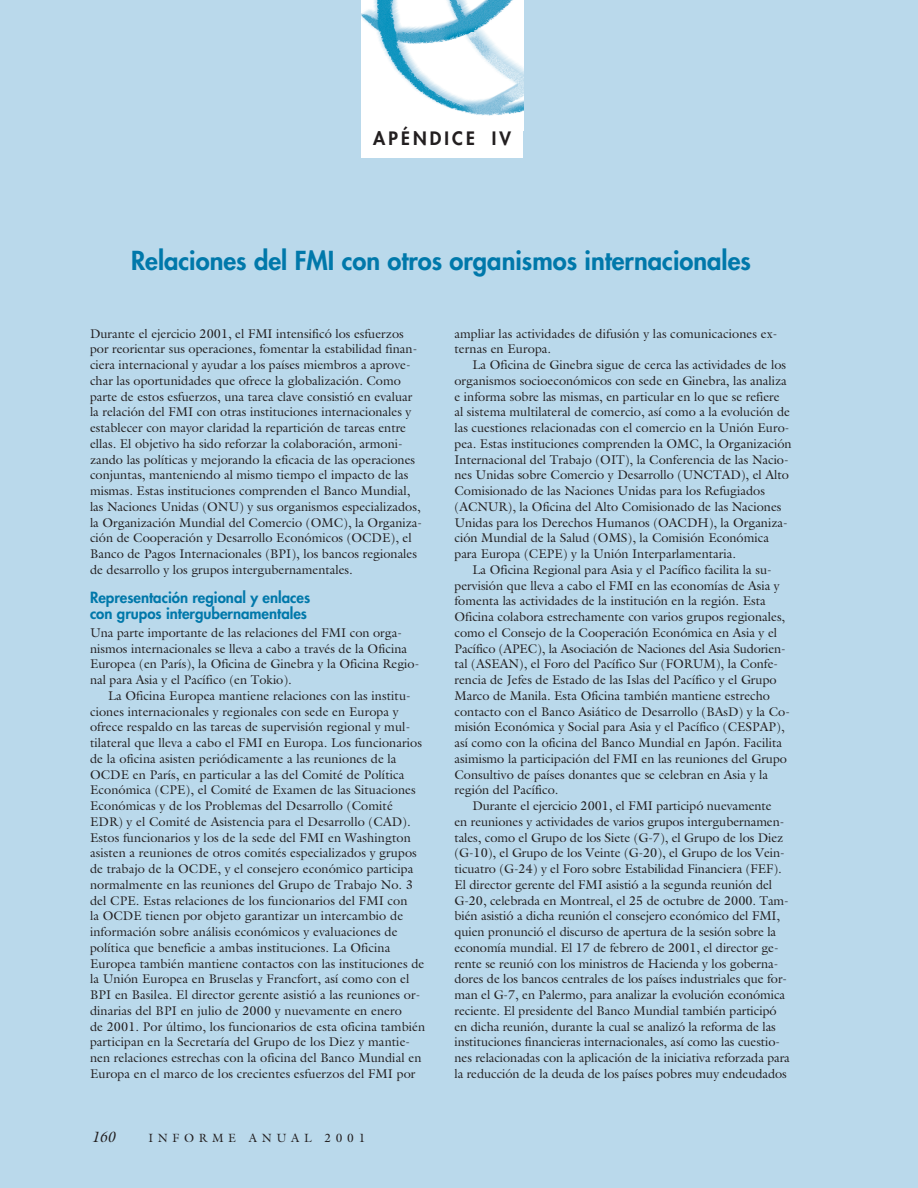
<style>
.page{position:relative;width:918px;height:1188px;background:#bad9eb}
.page>*{position:absolute;margin:0;border:0;box-sizing:border-box;transform-origin:0 0}
.t1{font:800 25.5px "Futura";color:#0078aa}
.t2{font:800 18px "Futura";letter-spacing:.175em;color:#231f20}
.t3{font:800 15px/15.8px "Futura";color:#0078aa}
.t4{font:italic 15px "Galliard";color:#231f20}
.t5{font:12.75px/15.8px "Galliard";color:#231f20}
.t6{font:12px "Galliard";letter-spacing:.39em;color:#231f20}
</style>
<div class="page">
<img style="left:361px;top:0;width:162px;height:120px">
<div style="left:361px;top:120px;width:162px;height:38px;background:#fff"></div>
<h2 class="t2" style="left:373px;top:129px;width:139px">APÉNDICE IV</h2>
<h1 class="t1" style="left:131px;top:248px;width:621px">Relaciones del FMI con otros organismos internacionales</h1>
<p class="t5" style="left:90px;top:327px;width:334px">Durante el ejercicio 2001, el FMI intensificó los esfuerzos por reorientar sus operaciones, fomentar la estabilidad finan&shy;ciera internacional y ayudar a los países miembros a aprove&shy;char las oportunidades que ofrece la globalización. Como parte de estos esfuerzos, una tarea clave consistió en evaluar la relación del FMI con otras instituciones internacionales y establecer con mayor claridad la repartición de tareas entre ellas. El objetivo ha sido reforzar la colaboración, armoni&shy;zando las políticas y mejorando la eficacia de las operaciones conjuntas, manteniendo al mismo tiempo el impacto de las mismas. Estas instituciones comprenden el Banco Mundial, las Naciones Unidas (ONU) y sus organismos especializados, la Organización Mundial del Comercio (OMC), la Organiza&shy;ción de Cooperación y Desarrollo Económicos (OCDE), el Banco de Pagos Internacionales (BPI), los bancos regionales de desarrollo y los grupos intergubernamentales.</p>
<p class="t3" style="left:90px;top:591px;width:222px">Representación regional y enlaces con grupos intergubernamentales</p>
<p class="t5" style="left:90px;top:626px;width:331px">Una parte importante de las relaciones del FMI con orga&shy;nismos internacionales se lleva a cabo a través de la Oficina Europea (en París), la Oficina de Ginebra y la Oficina Regio&shy;nal para Asia y el Pacífico (en Tokio).</p>
<p class="t5" style="left:90px;top:689px;width:337px;text-indent:18px">La Oficina Europea mantiene relaciones con las institu&shy;ciones internacionales y regionales con sede en Europa y ofrece respaldo en las tareas de supervisión regional y mul&shy;tilateral que lleva a cabo el FMI en Europa. Los funcionarios de la oficina asisten periódicamente a las reuniones de la OCDE en París, en particular a las del Comité de Política Económica (CPE), el Comité de Examen de las Situaciones Económicas y de los Problemas del Desarrollo (Comité EDR) y el Comité de Asistencia para el Desarrollo (CAD).<br>Estos funcionarios y los de la sede del FMI en Washington asisten a reuniones de otros comités especializados y grupos de trabajo de la OCDE, y el consejero económico participa normalmente en las reuniones del Grupo de Trabajo No. 3 del CPE. Estas relaciones de los funcionarios del FMI con<br>la OCDE tienen por objeto garantizar un intercambio de información sobre análisis económicos y evaluaciones de política que beneficie a ambas instituciones. La Oficina Europea también mantiene contactos con las instituciones de la Unión Europea en Bruselas y Francfort, así como con el BPI en Basilea. El director gerente asistió a las reuniones or&shy;dinarias del BPI en julio de 2000 y nuevamente en enero<br>de 2001. Por último, los funcionarios de esta oficina también participan en la Secretaría del Grupo de los Diez y mantie&shy;nen relaciones estrechas con la oficina del Banco Mundial en Europa en el marco de los crecientes esfuerzos del FMI por</p>
<p class="t4" style="left:92px;top:1131px;width:25px">160</p>
<p class="t6" style="left:148px;top:1133px;width:218px">INFORME ANUAL 2001</p>
<p class="t5" style="left:454px;top:327px;width:325px">ampliar las actividades de difusión y las comunicaciones ex&shy;ternas en Europa.</p>
<p class="t5" style="left:472px;top:358px;width:315px">La Oficina de Ginebra sigue de cerca las actividades de los</p>
<p class="t5" style="left:454px;top:374px;width:334px">organismos socioeconómicos con sede en Ginebra, las analiza</p>
<p class="t5" style="left:454px;top:390px;width:327px">e informa sobre las mismas, en particular en lo que se refiere</p>
<p class="t5" style="left:454px;top:406px;width:337px">al sistema multilateral de comercio, así como a la evolución de</p>
<p class="t5" style="left:454px;top:421px;width:336px">las cuestiones relacionadas con el comercio en la Unión Euro-</p>
<p class="t5" style="left:454px;top:437px;width:339px">pea. Estas instituciones comprenden la OMC, la Organización</p>
<p class="t5" style="left:454px;top:453px;width:336px">Internacional del Trabajo (OIT), la Conferencia de las Nacio-</p>
<p class="t5" style="left:454px;top:469px;width:336px">nes Unidas sobre Comercio y Desarrollo (UNCTAD), el Alto</p>
<p class="t5" style="left:454px;top:484px;width:312px">Comisionado de las Naciones Unidas para los Refugiados</p>
<p class="t5" style="left:454px;top:500px;width:329px">(ACNUR), la Oficina del Alto Comisionado de las Naciones</p>
<p class="t5" style="left:454px;top:516px;width:335px">Unidas para los Derechos Humanos (OACDH), la Organiza-</p>
<p class="t5" style="left:454px;top:532px;width:316px">ción Mundial de la Salud (OMS), la Comisión Económica</p>
<p class="t5" style="left:454px;top:547px;width:283px">para Europa (CEPE) y la Unión Interparlamentaria.</p>
<p class="t5" style="left:472px;top:563px;width:301px">La Oficina Regional para Asia y el Pacífico facilita la su-</p>
<p class="t5" style="left:454px;top:579px;width:327px">pervisión que lleva a cabo el FMI en las economías de Asia y</p>
<p class="t5" style="left:454px;top:595px;width:313px">fomenta las actividades de la institución en la región. Esta</p>
<p class="t5" style="left:454px;top:610px;width:332px">Oficina colabora estrechamente con varios grupos regionales,</p>
<p class="t5" style="left:454px;top:626px;width:324px">como el Consejo de la Cooperación Económica en Asia y el</p>
<p class="t5" style="left:454px;top:642px;width:333px">Pacífico (APEC), la Asociación de Naciones del Asia Sudorien-</p>
<p class="t5" style="left:454px;top:658px;width:325px">tal (ASEAN), el Foro del Pacífico Sur (FORUM), la Confe-</p>
<p class="t5" style="left:454px;top:673px;width:324px">rencia de Jefes de Estado de las Islas del Pacífico y el Grupo</p>
<p class="t5" style="left:454px;top:689px;width:317px">Marco de Manila. Esta Oficina también mantiene estrecho</p>
<p class="t5" style="left:454px;top:705px;width:337px">contacto con el Banco Asiático de Desarrollo (BAsD) y la Co-</p>
<p class="t5" style="left:454px;top:721px;width:332px">misión Económica y Social para Asia y el Pacífico (CESPAP),</p>
<p class="t5" style="left:454px;top:736px;width:329px">así como con la oficina del Banco Mundial en Japón. Facilita</p>
<p class="t5" style="left:454px;top:752px;width:334px">asimismo la participación del FMI en las reuniones del Grupo</p>
<p class="t5" style="left:454px;top:768px;width:315px">Consultivo de países donantes que se celebran en Asia y la</p>
<p class="t5" style="left:454px;top:784px;width:105px">región del Pacífico.</p>
<p class="t5" style="left:472px;top:799px;width:301px">Durante el ejercicio 2001, el FMI participó nuevamente</p>
<p class="t5" style="left:454px;top:815px;width:331px">en reuniones y actividades de varios grupos intergubernamen-</p>
<p class="t5" style="left:454px;top:831px;width:330px">tales, como el Grupo de los Siete (G-7), el Grupo de los Diez</p>
<p class="t5" style="left:454px;top:847px;width:332px">(G-10), el Grupo de los Veinte (G-20), el Grupo de los Vein-</p>
<p class="t5" style="left:454px;top:862px;width:329px">ticuatro (G-24) y el Foro sobre Estabilidad Financiera (FEF).</p>
<p class="t5" style="left:454px;top:878px;width:319px">El director gerente del FMI asistió a la segunda reunión del</p>
<p class="t5" style="left:454px;top:894px;width:336px">G-20, celebrada en Montreal, el 25 de octubre de 2000. Tam-</p>
<p class="t5" style="left:454px;top:910px;width:327px">bién asistió a dicha reunión el consejero económico del FMI,</p>
<p class="t5" style="left:454px;top:925px;width:323px">quien pronunció el discurso de apertura de la sesión sobre la</p>
<p class="t5" style="left:454px;top:941px;width:326px">economía mundial. El 17 de febrero de 2001, el director ge-</p>
<p class="t5" style="left:454px;top:957px;width:325px">rente se reunió con los ministros de Hacienda y los goberna-</p>
<p class="t5" style="left:454px;top:973px;width:334px">dores de los bancos centrales de los países industriales que for-</p>
<p class="t5" style="left:454px;top:988px;width:332px">man el G-7, en Palermo, para analizar la evolución económica</p>
<p class="t5" style="left:454px;top:1004px;width:324px">reciente. El presidente del Banco Mundial también participó</p>
<p class="t5" style="left:454px;top:1020px;width:323px">en dicha reunión, durante la cual se analizó la reforma de las</p>
<p class="t5" style="left:454px;top:1036px;width:327px">instituciones financieras internacionales, así como las cuestio-</p>
<p class="t5" style="left:454px;top:1051px;width:337px">nes relacionadas con la aplicación de la iniciativa reforzada para</p>
<p class="t5" style="left:454px;top:1067px;width:334px">la reducción de la deuda de los países pobres muy endeudados</p>
</div>
